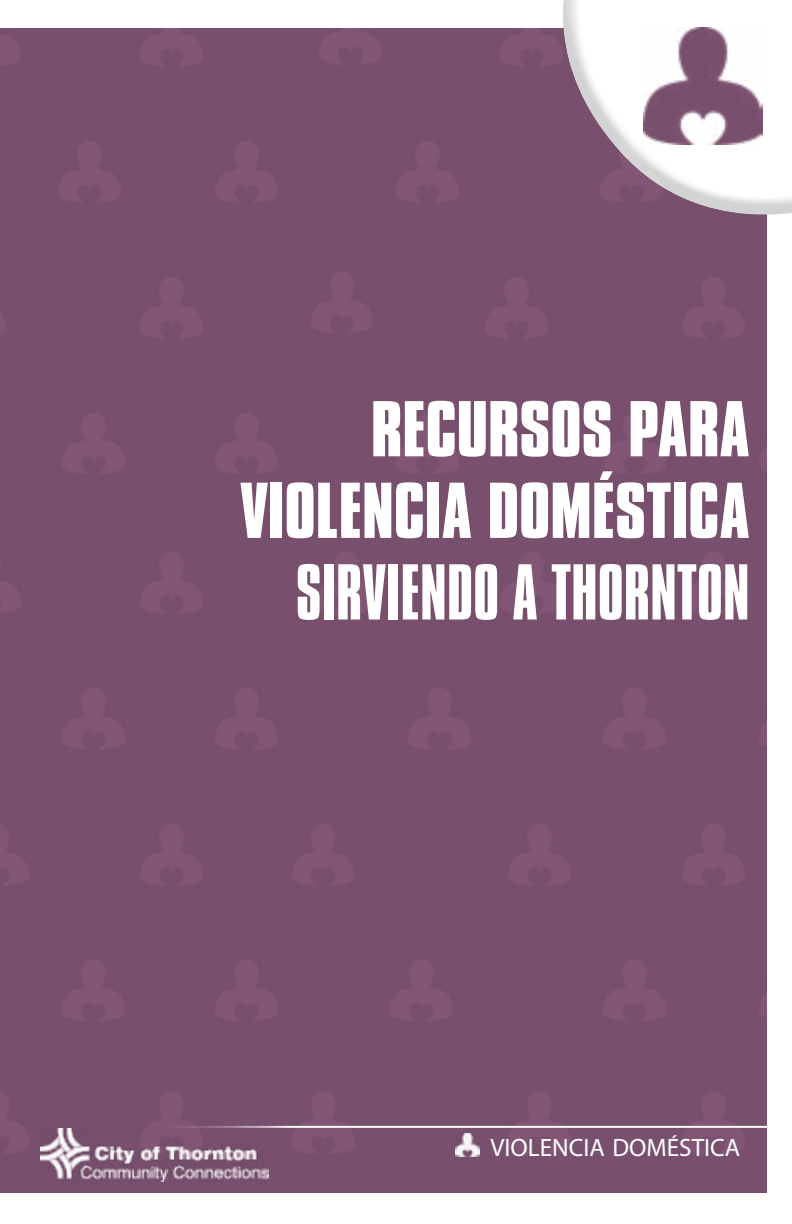
<style>
.page{position:relative;width:792px;height:1224px;background:#fff}
.page>*{position:absolute;margin:0;border:0;box-sizing:border-box;transform-origin:0 0}
.t1{font:700 68px/81.6px "Compacta BT";color:#fff;text-align:right}
.t2{font:68px "Compacta BT";color:#fff}
.t3{font:25.2px "Myriad Pro";color:#fff}
</style>
<div class="page">
<div style="left:0;top:28px;width:767px;height:1165px;background:#784f6d"></div>
<hr style="left:146px;top:1126px;width:624px;height:2px;background:#fff">
<div style="left:545px;top:0;width:247px;height:218px;background:#000;opacity:.18"></div>
<img style="left:644px;top:27px;width:119px;height:118px">
<img style="left:141px;top:28px;width:60px;height:36px">
<img style="left:0;top:36px;width:19px;height:28px">
<img style="left:59px;top:141px;width:60px;height:59px">
<img style="left:141px;top:277px;width:60px;height:59px">
<img style="left:62px;top:413px;width:61px;height:58px">
<img style="left:141px;top:553px;width:60px;height:58px">
<img style="left:0;top:583px;width:19px;height:28px">
<img style="left:62px;top:688px;width:61px;height:59px">
<img style="left:141px;top:824px;width:60px;height:59px">
<img style="left:0;top:827px;width:29px;height:56px">
<img style="left:62px;top:960px;width:61px;height:58px">
<img style="left:146px;top:1093px;width:57px;height:35px">
<img style="left:0;top:1095px;width:26px;height:56px">
<img style="left:500px;top:6px;width:62px;height:60px">
<img style="left:600px;top:141px;width:62px;height:61px">
<img style="left:396px;top:141px;width:61px;height:59px">
<img style="left:215px;top:141px;width:61px;height:59px">
<img style="left:682px;top:277px;width:61px;height:59px">
<img style="left:486px;top:277px;width:60px;height:59px">
<img style="left:759px;top:449px;width:8px;height:20px">
<img style="left:604px;top:413px;width:60px;height:58px">
<img style="left:397px;top:413px;width:60px;height:58px">
<img style="left:215px;top:413px;width:61px;height:58px">
<img style="left:682px;top:553px;width:61px;height:58px">
<img style="left:501px;top:553px;width:60px;height:58px">
<img style="left:316px;top:553px;width:60px;height:58px">
<img style="left:759px;top:725px;width:8px;height:20px">
<img style="left:604px;top:688px;width:60px;height:59px">
<img style="left:409px;top:688px;width:60px;height:59px">
<img style="left:215px;top:688px;width:61px;height:59px">
<img style="left:682px;top:824px;width:61px;height:59px">
<img style="left:509px;top:824px;width:60px;height:59px">
<img style="left:292px;top:824px;width:60px;height:59px">
<img style="left:759px;top:996px;width:8px;height:20px">
<img style="left:604px;top:960px;width:60px;height:58px">
<img style="left:390px;top:960px;width:61px;height:58px">
<img style="left:215px;top:960px;width:61px;height:58px">
<img style="left:682px;top:1093px;width:62px;height:58px">
<img style="left:509px;top:1093px;width:62px;height:58px">
<img style="left:292px;top:1093px;width:62px;height:58px">
<img style="left:311px;top:272px;width:60px;height:58px">
<img style="left:320px;top:28px;width:60px;height:34px">
<img style="left:456px;top:1134px;width:23px;height:23px">
<img style="left:40px;top:1129px;width:228px;height:53px">
<p class="t1" style="left:240px;top:389px;width:511px">RECURSOS PARA<br>VIOLENCIA DOMÉSTICA</p>
<p class="t2" style="left:296px;top:553px;width:455px">SIRVIENDO A THORNTON</p>
<p class="t3" style="left:490px;top:1134px;width:251px">VIOLENCIA DOMÉSTICA</p>
</div>
